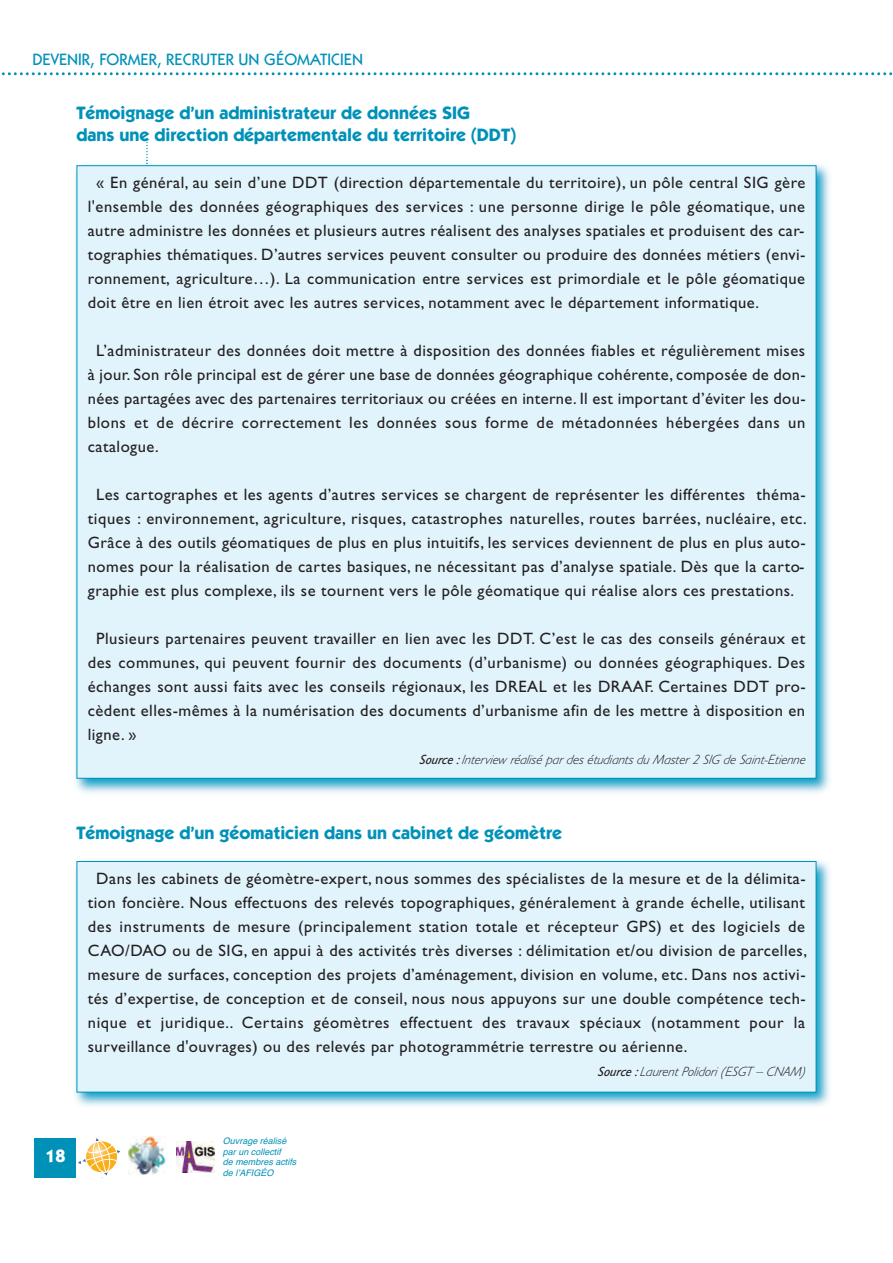
<style>
.page{position:relative;width:893px;height:1263px;background:#fff}
.page>*{position:absolute;margin:0;border:0;box-sizing:border-box;transform-origin:0 0}
.t1{font:700 18px/21.6px "Itc Kabel";color:#0091b9}
.t2{font:700 18px "Itc Kabel";color:#fff}
.t3{font:16.5px/24px "Gill Sans";letter-spacing:.03em;color:#231f20;text-align:justify}
.t4{font:500 16.5px "Itc Kabel";color:#0091b9}
.t5{font:italic 300 13.5px "Gill Sans";color:#231f20}
.t6{font:italic 9px/10.8px "Helvetica";color:#0091b9}
.s1{font-weight:400}
</style>
<div class="page">
<svg style="left:146px;top:139px;width:2px;height:20px"></svg>
<div style="left:35px;top:1138px;width:42px;height:40px;background:#0091b9"></div>
<svg style="left:1px;top:72px;width:892px;height:3px"></svg>
<svg style="left:78px;top:1138px;width:42px;height:40px"></svg>
<svg style="left:128px;top:1147px;width:1px;height:12px"></svg>
<img style="left:129px;top:1137px;width:37px;height:38px">
<svg style="left:176px;top:1141px;width:39px;height:32px"></svg>
<img style="left:176px;top:1142px;width:39px;height:30px">
<img style="left:75px;top:860px;width:755px;height:246px">
<div style="left:77px;top:862px;width:739px;height:230px;background:#e1f4fc"></div>
<div style="left:77px;top:861px;width:739px;height:231px;border:1px solid #0091b9"></div>
<img style="left:75px;top:159px;width:755px;height:634px">
<div style="left:77px;top:166px;width:739px;height:612px;background:#e1f4fc"></div>
<p class="t4" style="left:32px;top:53px;width:332px">DEVENIR, FORMER, RECRUTER UN GÉOMATICIEN</p>
<p class="t1" style="left:77px;top:104px;width:441px">Témoignage d’un administrateur de données SIG<br>dans une direction départementale du territoire (DDT)</p>
<p class="t3" style="left:88px;top:172px;width:719px;text-indent:8px">« En général, au sein d’une DDT (direction départementale du territoire), un pôle central SIG gère l'ensemble des données géographiques des services : une personne dirige le pôle géomatique, une autre administre les données et plusieurs autres réalisent des analyses spatiales et produisent des car&shy;tographies thématiques. D’autres services peuvent consulter ou produire des données métiers (envi&shy;ronnement, agriculture…). La communication entre services est primordiale et le pôle géomatique doit être en lien étroit avec les autres services, notamment avec le département informatique.</p>
<p class="t3" style="left:88px;top:340px;width:719px;text-indent:8px">L’administrateur des données doit mettre à disposition des données fiables et régulièrement mises à jour. Son rôle principal est de gérer une base de données géographique cohérente, composée de don&shy;nées partagées avec des partenaires territoriaux ou créées en interne. Il est important d’éviter les dou&shy;blons et de décrire correctement les données sous forme de métadonnées hébergées dans un catalogue.</p>
<p class="t3" style="left:88px;top:484px;width:721px;text-align:left;text-indent:8px">Les cartographes et les agents d’autres services se chargent de représenter les différentes théma&shy;tiques : environnement, agriculture, risques, catastrophes naturelles, routes barrées, nucléaire, etc.<br>Grâce à des outils géomatiques de plus en plus intuitifs, les services deviennent de plus en plus auto&shy;nomes pour la réalisation de cartes basiques, ne nécessitant pas d’analyse spatiale. Dès que la carto&shy;graphie est plus complexe, ils se tournent vers le pôle géomatique qui réalise alors ces prestations.</p>
<p class="t3" style="left:88px;top:628px;width:719px;text-indent:8px">Plusieurs partenaires peuvent travailler en lien avec les DDT. C’est le cas des conseils généraux et des communes, qui peuvent fournir des documents (d’urbanisme) ou données géographiques. Des échanges sont aussi faits avec les conseils régionaux, les DREAL et les DRAAF. Certaines DDT pro&shy;cèdent elles-mêmes à la numérisation des documents d’urbanisme afin de les mettre à disposition en ligne. »</p>
<p class="t5" style="left:419px;top:754px;width:390px"><span class="s1">Source :</span> Interview réalisé par des étudiants du Master 2 SIG de Saint-Etienne</p>
<p class="t1" style="left:77px;top:823px;width:487px">Témoignage d’un géomaticien dans un cabinet de géomètre</p>
<p class="t3" style="left:88px;top:868px;width:721px;text-indent:8px">Dans les cabinets de géomètre-expert, nous sommes des spécialistes de la mesure et de la délimita&shy;tion foncière. Nous effectuons des relevés topographiques, généralement à grande échelle, utilisant des instruments de mesure (principalement station totale et récepteur GPS) et des logiciels de CAO/DAO ou de SIG, en appui à des activités très diverses : délimitation et/ou division de parcelles, mesure de surfaces, conception des projets d’aménagement, division en volume, etc. Dans nos activi&shy;tés d’expertise, de conception et de conseil, nous nous appuyons sur une double compétence tech&shy;nique et juridique.. Certains géomètres effectuent des travaux spéciaux (notamment pour la surveillance d'ouvrages) ou des relevés par photogrammétrie terrestre ou aérienne.</p>
<p class="t5" style="left:597px;top:1066px;width:209px"><span class="s1">Source :</span> Laurent Polidori (ESGT – CNAM)</p>
<p class="t2" style="left:46px;top:1149px;width:21px">18</p>
<p class="t6" style="left:223px;top:1135px;width:75px">Ouvrage réalisé par un collectif<br>de membres actifs de lʼAFIGÉO</p>
</div>
